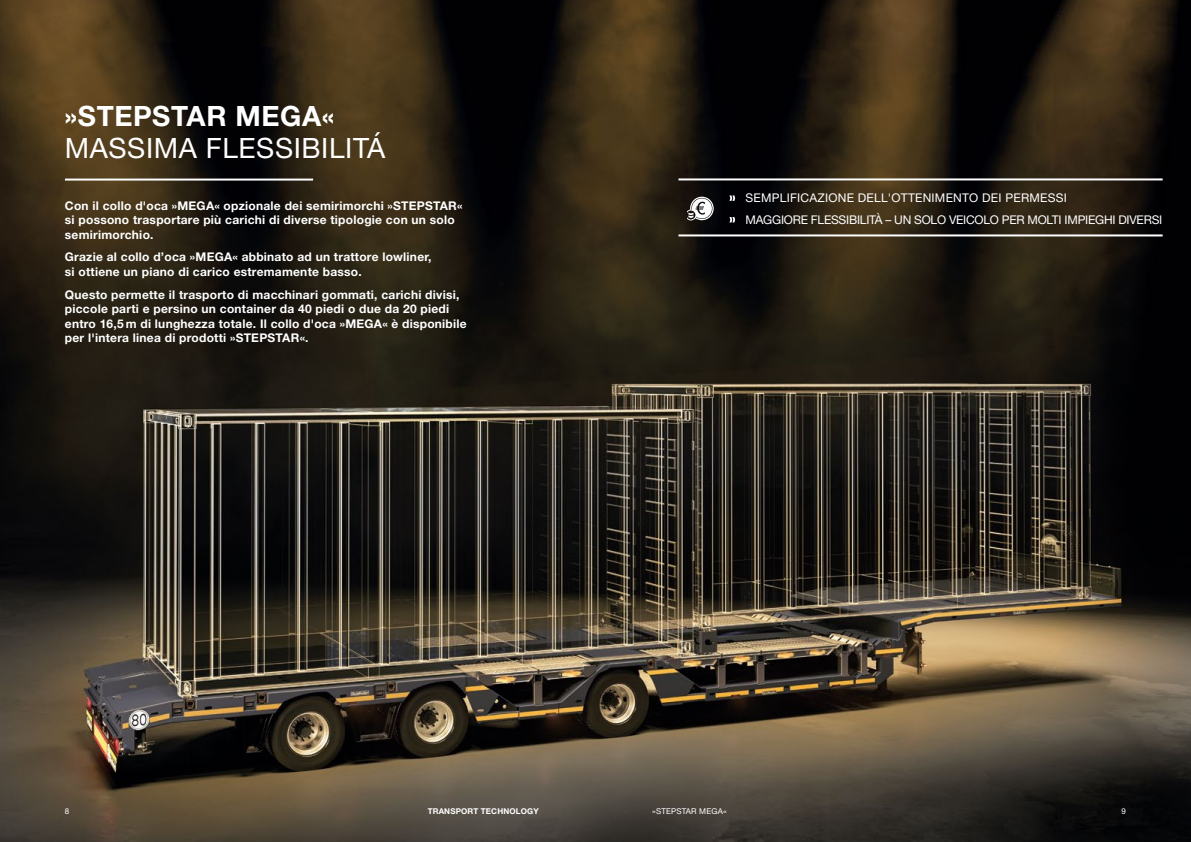
<style>
.page{position:relative;width:1191px;height:842px;background:#fff}
.page>*{position:absolute;margin:0;border:0;box-sizing:border-box;transform-origin:0 0}
.GOL_Headline_inside{font:28px "Helvetica Neue LT Com";letter-spacing:.02em;color:#fff}
.GOL_Headline_inside-2{font:700 28px "Helvetica Neue LT Com";letter-spacing:.02em;color:#fff}
.GOL_leadtext_white{font:700 12px/14.4px "Helvetica Neue LT Com";letter-spacing:.02em;color:#fff}
.GOL_zitat_NEU_Def{font:12px/21.6px "Helvetica Neue LT Com";letter-spacing:-.02em;color:#fff}
.GOL_column_sector{font:8px "Helvetica Neue LT Com";letter-spacing:.02em;color:#fff}
.GOL_column_title{font:700 8px "Helvetica Neue LT Com";letter-spacing:.02em;color:#fff}
.GOL_pagina{font:8px "Helvetica Neue LT Com";color:#fff}
</style>
<div class="page">
<img style="left:0;top:0;width:1191px;height:842px">
<hr style="left:65px;top:179px;width:248px;height:2px;background:#fff">
<hr style="left:678px;top:178px;width:484px;height:2px;background:#fff">
<hr style="left:678px;top:234px;width:484px;height:2px;background:#fff">
<svg style="left:437px;top:0;width:158px;height:842px;background:#2e2820"></svg>
<svg style="left:595px;top:0;width:159px;height:842px;background:#383024"></svg>
<p class="GOL_Headline_inside-2" style="left:65px;top:98px;width:271px">»STEPSTAR MEGA«</p>
<p class="GOL_Headline_inside" style="left:65px;top:131px;width:322px">MASSIMA FLESSIBILITÁ</p>
<p class="GOL_leadtext_white" style="left:65px;top:198px;width:399px">Con il collo d'oca »MEGA« opzionale dei semirimorchi »STEPSTAR« si possono trasportare più carichi di diverse tipologie con un solo semirimorchio.</p>
<p class="GOL_leadtext_white" style="left:65px;top:250px;width:368px">Grazie al collo d’oca »MEGA« abbinato ad un trattore lowliner, si ottiene un piano di carico estremamente basso.</p>
<p class="GOL_leadtext_white" style="left:65px;top:287px;width:403px">Questo permette il trasporto di macchinari gommati, carichi divisi, piccole parti e persino un container da 40 piedi o due da 20 piedi entro 16,5 m di lunghezza totale. Il collo d'oca »MEGA« è disponibile per l'intera linea di prodotti »STEPSTAR«.</p>
<p class="GOL_zitat_NEU_Def" style="left:745px;top:187px;width:418px">SEMPLIFICAZIONE DELL'OTTENIMENTO DEI PERMESSI<br>MAGGIORE FLESSIBILITÀ – UN SOLO VEICOLO PER MOLTI IMPIEGHI DIVERSI</p>
<p class="GOL_column_sector" style="left:652px;top:806px;width:95px">MAXIMALE FL XIBILITÄT</p>
<p class="GOL_pagina" style="left:65px;top:806px;width:6px">8</p>
<p class="GOL_column_title" style="left:428px;top:806px;width:113px">TRANSPORT TECHNOLOGY</p>
<p class="GOL_column_sector" style="left:652px;top:806px;width:76px">»STEPSTAR MEGA«</p>
<p class="GOL_pagina" style="left:1121px;top:806px;width:6px">9</p>
</div>
